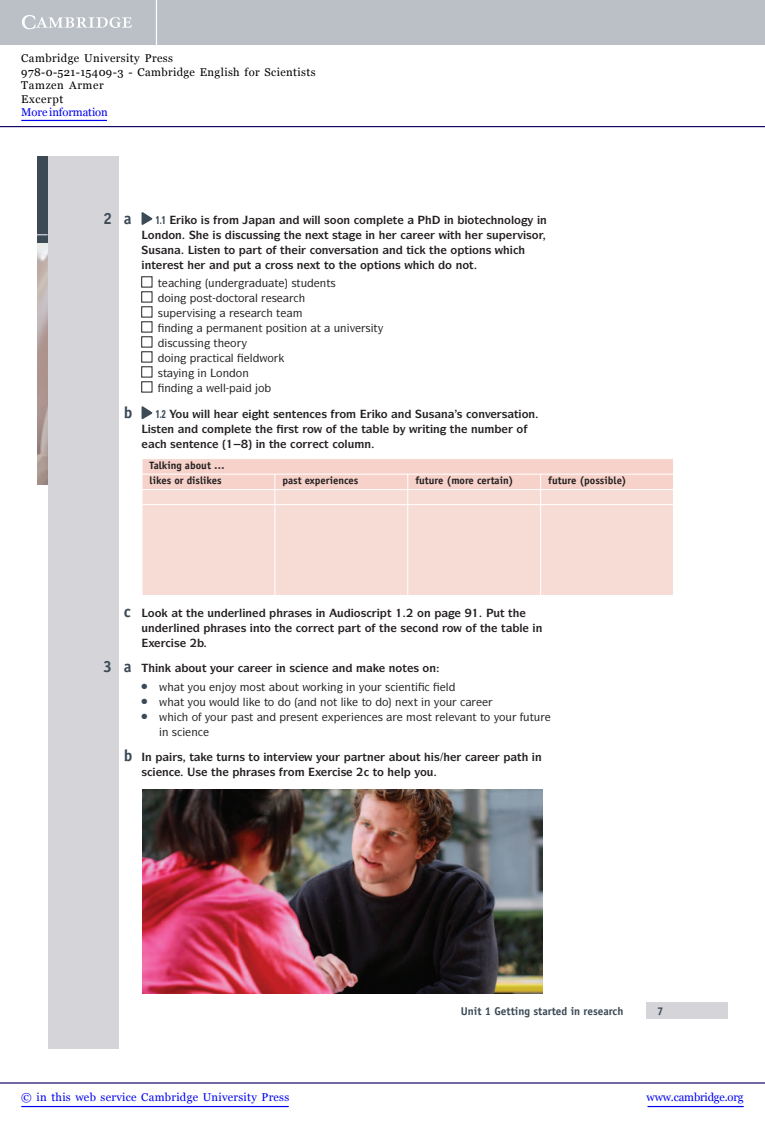
<style>
.page{position:relative;width:765px;height:1125px;background:#fff}
.page>*{position:absolute;margin:0;border:0;box-sizing:border-box;transform-origin:0 0}
.t1{font:700 16.25px "Officina Sans";color:#3c4a56}
.t2{font:700 11.25px "ITC Symbol Std";color:#231f20}
.t3{font:500 11.25px "ITC Symbol Std";color:#231f20}
.t4{font:11.25px/13.5px "Georgia";letter-spacing:.04em;color:#000}
.t5{font:11.25px "Georgia";letter-spacing:.025em;color:#0000f1}
.t6{font:700 11.25px "Officina Sans";color:#3c4a56}
.t7{font:11.25px "Georgia";letter-spacing:-.015em;color:#0000f1}
.t8{font:11.25px "Georgia";letter-spacing:-.01em;color:#0000f1}
.t9{font:700 condensed 11.25px "Univers LT Std";color:#3c4a56;scale:.8 1}
.t10{font:700 10.62px/15.5px "Officina Sans";color:#231f20}
.t11{font:7.5px "Zapf Dingbats";color:#3c4a56}
.s1{color:#231f20}
</style>
<div class="page">
<div style="left:37px;top:156px;width:11px;height:88px;background:#3c4a56"></div>
<div style="left:48px;top:156px;width:71px;height:893px;background:#d4d4d9"></div>
<div style="left:646px;top:1002px;width:82px;height:17px;background:#d4d4d9"></div>
<img style="left:37px;top:243px;width:11px;height:241px">
<div style="left:143px;top:505px;width:530px;height:90px;background:#f7dcd5"></div>
<svg style="left:142px;top:459px;width:531px;height:45px;background:#f6d7d0"></svg>
<hr style="left:274px;top:505px;width:1px;height:90px;background:#fff">
<hr style="left:407px;top:505px;width:1px;height:90px;background:#fff">
<hr style="left:540px;top:505px;width:1px;height:90px;background:#fff">
<img style="left:143px;top:790px;width:400px;height:204px">
<div style="left:0;top:0;width:765px;height:45px;background:#bac0c6"></div>
<svg style="left:22px;top:15px;width:110px;height:14px"></svg>
<hr style="left:156px;top:0;width:1px;height:45px;background:#fff">
<hr style="left:0;top:1082px;width:765px;height:2px;background:#150666">
<hr style="left:648px;top:1106px;width:96px;height:1px;background:#0000f1">
<hr style="left:0;top:126px;width:765px;height:1px;background:#150666">
<hr style="left:21px;top:1106px;width:268px;height:1px;background:#0000f1">
<hr style="left:21px;top:120px;width:86px;height:1px;background:#0000f1">
<svg style="left:142px;top:406px;width:11px;height:14px"></svg>
<svg style="left:142px;top:212px;width:11px;height:13px"></svg>
<p class="t4" style="left:21px;top:52px;width:296px">Cambridge University Press<br>978-0-521-15409-3 - Cambridge English for Scientists<br>Tamzen Armer<br>Excerpt</p>
<p class="t8" style="left:21px;top:106px;width:88px">More information</p>
<h1 class="t1" style="left:103px;top:212px;width:30px">2 a</h1>
<p class="t9" style="left:156px;top:213px;width:14px">1.1</p>
<p class="t2" style="left:190px;top:216px;width:40px">□ ▲ □</p>
<p class="t2" style="left:314px;top:216px;width:53px">●● ▲□□■ □</p>
<p class="t2" style="left:447px;top:216px;width:33px">■ □▼</p>
<p class="t2" style="left:498px;top:216px;width:25px">■□●□</p>
<p class="t2" style="left:540px;top:216px;width:8px">■</p>
<p class="t2" style="left:148px;top:231px;width:36px">□■ □■</p>
<p class="t2" style="left:216px;top:231px;width:74px">▲ ▲ ◆▲▲■ ▼</p>
<p class="t2" style="left:305px;top:231px;width:39px">■ ▼ ▲▼</p>
<p class="t2" style="left:368px;top:231px;width:8px">■</p>
<p class="t2" style="left:517px;top:231px;width:23px">❖▲□</p>
<p class="t2" style="left:148px;top:246px;width:27px">◆▲ ■</p>
<p class="t2" style="left:197px;top:246px;width:40px">▲▼ ■ ▼□</p>
<p class="t2" style="left:258px;top:246px;width:29px">▼ □ ▼</p>
<p class="t2" style="left:315px;top:246px;width:97px">□■❖ ▲ ▼□■ ■ ▼</p>
<p class="t2" style="left:429px;top:246px;width:64px">▼ □ ▼□■▲</p>
<p class="t2" style="left:216px;top:261px;width:37px">■ ◆▼</p>
<p class="t2" style="left:275px;top:261px;width:70px">□▲▲ ■ ▼ ▼□ ▼</p>
<p class="t2" style="left:360px;top:261px;width:42px">□ ▼□■▲</p>
<p class="t2" style="left:445px;top:261px;width:30px">□ ■□▼</p>
<p class="t3" style="left:158px;top:279px;width:65px">▼ ■ ◆■</p>
<p class="t3" style="left:262px;top:279px;width:75px">◆ ▼ ▲▼◆ ■▼▲</p>
<p class="t3" style="left:197px;top:294px;width:82px">□▲▼ □ ▼□ ● ▲</p>
<p class="t3" style="left:187px;top:309px;width:25px">❖▲■</p>
<p class="t3" style="left:239px;top:324px;width:140px">■ ■▼ □▲▼□■ ▼ ◆■❖ ▲▼</p>
<p class="t3" style="left:167px;top:339px;width:71px">▲ ◆▲▲■ ▼ □</p>
<p class="t3" style="left:182px;top:369px;width:69px">■ ■ □■ □■</p>
<h1 class="t1" style="left:124px;top:406px;width:10px">b</h1>
<p class="t9" style="left:156px;top:407px;width:43px">1.2 <span class="s1">□◆</span></p>
<p class="t2" style="left:265px;top:410px;width:83px">▼ ▲■▼■ ▲ □</p>
<p class="t2" style="left:422px;top:410px;width:115px">◆▲ ■ ▲ □■❖ ▲ ▼□■</p>
<p class="t2" style="left:151px;top:425px;width:42px">▲▼ ■ ■</p>
<p class="t2" style="left:207px;top:425px;width:54px">□ ●▼ ▼</p>
<p class="t2" style="left:289px;top:425px;width:58px">▲▼ □ □ ▼</p>
<p class="t2" style="left:426px;top:425px;width:30px">▼ ■ ▼</p>
<p class="t2" style="left:170px;top:440px;width:38px">▲■▼■</p>
<p class="t2" style="left:296px;top:440px;width:77px">□ ▼ □●◆ ■</p>
<p class="t10" style="left:150px;top:458px;width:77px">Talking about … likes or dislikes</p>
<p class="t10" style="left:282px;top:474px;width:77px">past experiences</p>
<p class="t10" style="left:415px;top:474px;width:100px">future (more certain)</p>
<p class="t10" style="left:548px;top:474px;width:80px">future (possible)</p>
<h1 class="t1" style="left:124px;top:605px;width:39px">c <span class="s1">□□</span></h1>
<p class="t2" style="left:295px;top:609px;width:73px">▲▲ ■ ◆ □▲</p>
<p class="t2" style="left:387px;top:609px;width:45px">▼ □■</p>
<p class="t2" style="left:494px;top:609px;width:21px">◆▼ ▼</p>
<p class="t2" style="left:229px;top:624px;width:52px">▲ ▲ ■▼□ ▼</p>
<p class="t2" style="left:357px;top:624px;width:29px">▼ □ ▼</p>
<p class="t2" style="left:401px;top:624px;width:33px">▲ □■</p>
<p class="t2" style="left:447px;top:624px;width:39px">□ □ ▼</p>
<p class="t2" style="left:501px;top:624px;width:43px">▼ ● ■</p>
<h1 class="t1" style="left:103px;top:660px;width:30px">3 a</h1>
<p class="t2" style="left:158px;top:664px;width:73px">■ □◆▼ □◆</p>
<p class="t2" style="left:389px;top:664px;width:49px">■□▼ ▲ □■</p>
<p class="t11" style="left:142px;top:683px;width:7px">●</p>
<p class="t3" style="left:180px;top:683px;width:53px">▼ □◆ ■□</p>
<p class="t3" style="left:250px;top:683px;width:17px">□▲▼</p>
<p class="t3" style="left:282px;top:683px;width:110px">□◆▼ □ ■ ■ □◆ ▲</p>
<p class="t3" style="left:446px;top:683px;width:4px">●</p>
<p class="t11" style="left:142px;top:698px;width:7px">●</p>
<p class="t3" style="left:180px;top:698px;width:67px">▼ □◆ □◆● ●</p>
<p class="t3" style="left:264px;top:698px;width:81px">▼□ □ ■ ■□▼ ●</p>
<p class="t3" style="left:362px;top:698px;width:92px">▼□ □ ■ ▼ ■ □◆</p>
<p class="t11" style="left:142px;top:713px;width:7px">●</p>
<p class="t3" style="left:192px;top:713px;width:33px">□ □◆</p>
<p class="t3" style="left:244px;top:713px;width:27px">▲▼ ■</p>
<p class="t3" style="left:297px;top:713px;width:23px">▲ ■▼</p>
<p class="t3" style="left:416px;top:713px;width:126px">□▲▼ ● ❖ ■▼ ▼□ □◆ ◆▼◆</p>
<p class="t3" style="left:191px;top:728px;width:8px">■</p>
<h1 class="t1" style="left:124px;top:750px;width:30px">b <span class="s1">■</span></h1>
<p class="t2" style="left:217px;top:753px;width:80px">▼◆ ■▲ ▼□ ■▼ ❖</p>
<p class="t2" style="left:403px;top:753px;width:39px">□◆▼ ▲</p>
<p class="t2" style="left:258px;top:768px;width:39px">▲ ▲ □</p>
<p class="t2" style="left:341px;top:768px;width:45px">▲ ▼□</p>
<p class="t2" style="left:401px;top:768px;width:34px">● □◆</p>
<p class="t6" style="left:461px;top:1007px;width:164px">Unit 1 Getting started in research</p>
<p class="t6" style="left:657px;top:1007px;width:8px">7</p>
<p class="t5" style="left:21px;top:1091px;width:269px">© in this web service Cambridge University Press</p>
<p class="t7" style="left:647px;top:1091px;width:99px">www.cambridge.org</p>
</div>
